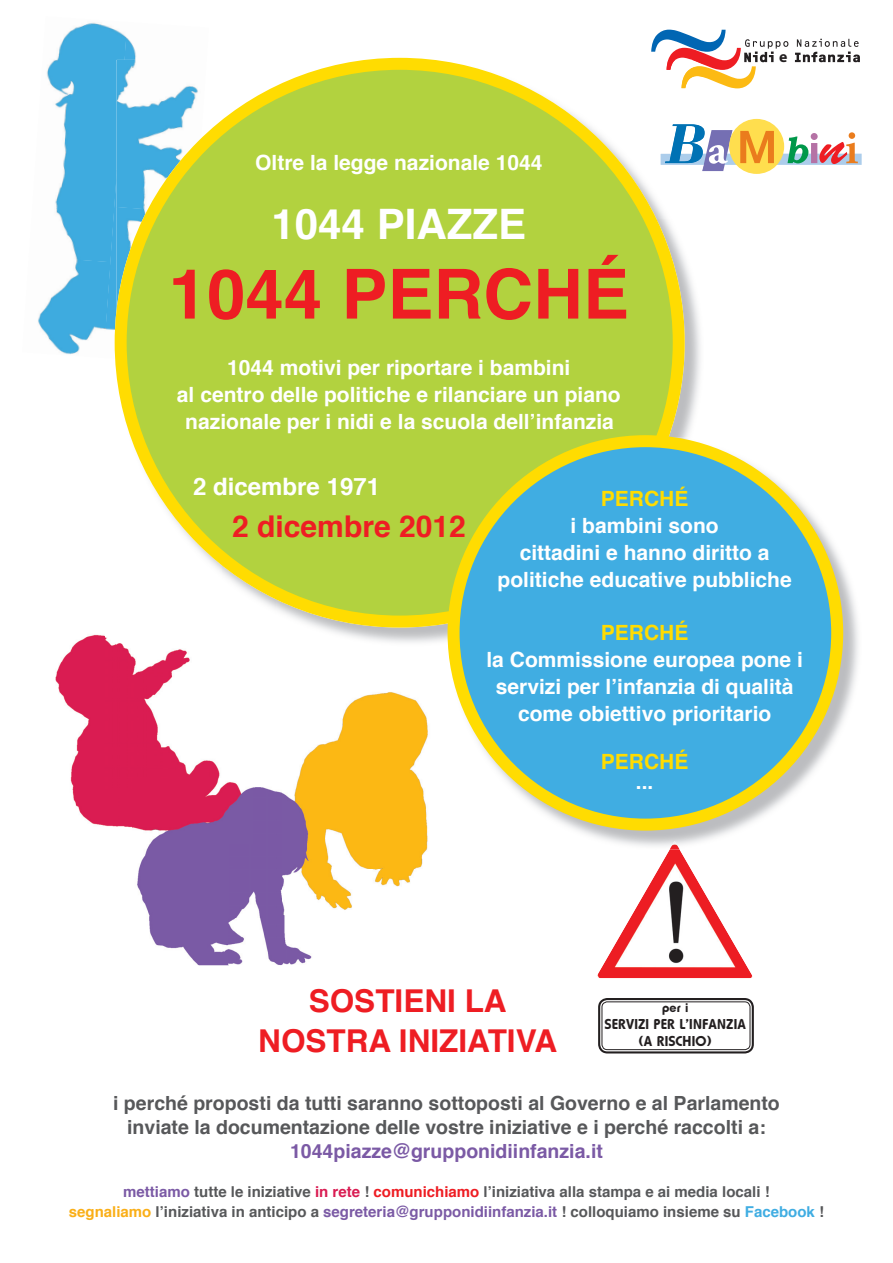
<style>
.page{position:relative;width:893px;height:1263px;background:#fff}
.page>*{position:absolute;margin:0;border:0;box-sizing:border-box;transform-origin:0 0}
.t1{font:700 69px "Helvetica";color:#ee1d23}
.t2{font:700 42px "Helvetica";color:#fff}
.t3{font:700 31.5px/40.5px "Helvetica";color:#ee1d23;text-align:center}
.t4{font:700 30px "Helvetica";color:#ee1d23}
.t5{font:700 24px "Helvetica";color:#fff}
.t6{font:700 21px/27px "Helvetica";color:#fff;text-align:center}
.t7{font:700 21px "Helvetica";color:#ffdc01}
.t8{font:700 19.5px/24px "Helvetica";color:#57585a;text-align:center}
.t9{font:700 19.5px "Helvetica";color:#7b5aa5}
.t10{font:700 15.75px "Myriad";color:#231f20}
.t11{font:700 15px/19.5px "Helvetica";color:#57585a;text-align:center}
.t12{font:14.4px/16.8px "Hammer Fat";color:#231f20;text-align:center}
.t13{font:13.8px "Hammer Fat";color:#231f20}
.s1{color:#7b5aa5}
.s2{color:#d91c52}
.s3{color:#ee1d23}
.s4{color:#faaf18}
.s5{color:#40ade2}
</style>
<div class="page">
<img style="left:46px;top:22px;width:78px;height:234px">
<img style="left:124px;top:35px;width:12px;height:23px">
<img style="left:103px;top:171px;width:12px;height:184px">
<img style="left:38px;top:256px;width:72px;height:99px">
<svg style="left:651px;top:30px;width:137px;height:58px"></svg>
<svg style="left:794px;top:39px;width:65px;height:23px"></svg>
<div style="left:727px;top:117px;width:58px;height:59px;border:3px solid #fff;border-radius:50%"></div>
<div style="left:729px;top:119px;width:55px;height:55px;background:#ffde4e;border-radius:50%"></div>
<img style="left:597px;top:849px;width:156px;height:129px">
<div style="left:598px;top:998px;width:155px;height:56px;border:2px solid #231f20;border-radius:8px"></div>
<div style="left:601px;top:1002px;width:149px;height:48px;border:1px solid #231f20;border-radius:5px"></div>
<img style="left:684px;top:259px;width:16px;height:178px">
<img style="left:684px;top:60px;width:19px;height:6px">
<img style="left:684px;top:66px;width:19px;height:22px">
<svg style="left:684px;top:123px;width:178px;height:50px"></svg>
<img style="left:684px;top:124px;width:19px;height:39px">
<svg style="left:115px;top:58px;width:569px;height:570px;fill:#b2d23f"></svg>
<img style="left:656px;top:443px;width:202px;height:406px">
<img style="left:460px;top:686px;width:196px;height:160px">
<svg style="left:669px;top:841px;width:10px;height:8px"></svg>
<img style="left:449px;top:437px;width:165px;height:165px">
<div style="left:453px;top:441px;width:384px;height:384px;background:#40ade2;border-radius:50%"></div>
<div style="left:447px;top:435px;width:396px;height:396px;border:12px solid #ffdc01;border-radius:50%"></div>
<img style="left:298px;top:692px;width:130px;height:88px">
<img style="left:324px;top:780px;width:104px;height:130px">
<img style="left:104px;top:635px;width:116px;height:155px">
<img style="left:55px;top:634px;width:49px;height:192px">
<img style="left:104px;top:790px;width:29px;height:38px">
<img style="left:117px;top:635px;width:103px;height:11px">
<img style="left:229px;top:787px;width:83px;height:178px">
<img style="left:137px;top:844px;width:92px;height:121px">
<img style="left:282px;top:778px;width:42px;height:136px">
<img style="left:133px;top:778px;width:119px;height:66px">
<p class="t6" style="left:255px;top:151px;width:289px">Oltre la legge nazionale 1044</p>
<h2 class="t2" style="left:271px;top:207px;width:256px">1044 PIAZZE</h2>
<h1 class="t1" style="left:168px;top:265px;width:462px">1044 PERCHÉ</h1>
<p class="t6" style="left:177px;top:356px;width:445px">1044 motivi per riportare i bambini<br>al centro delle politiche e rilanciare un piano nazionale per i nidi e la scuola dell’infanzia</p>
<p class="t10" style="left:779px;top:51px;width:10px">e</p>
<p class="t5" style="left:193px;top:477px;width:188px">2 dicembre 1971</p>
<h3 class="t4" style="left:232px;top:514px;width:235px">2 dicembre 2012</h3>
<p class="t7" style="left:601px;top:490px;width:89px">PERCHÉ</p>
<p class="t6" style="left:497px;top:514px;width:296px">i bambini sono<br>cittadini e hanno diritto a politiche educative pubbliche</p>
<p class="t7" style="left:601px;top:624px;width:89px">PERCHÉ</p>
<p class="t6" style="left:486px;top:648px;width:318px">la Commissione europea pone i servizi per l’infanzia di qualità come obiettivo prioritario</p>
<p class="t7" style="left:601px;top:753px;width:89px">PERCHÉ</p>
<p class="t6" style="left:636px;top:769px;width:19px">...</p>
<h3 class="t3" style="left:258px;top:983px;width:300px">SOSTIENI LA<br>NOSTRA INIZIATIVA</h3>
<p class="t13" style="left:662px;top:1003px;width:28px">per i</p>
<p class="t12" style="left:604px;top:1018px;width:143px">SERVIZI PER L’INFANZIA (A RISCHIO)</p>
<p class="t8" style="left:113px;top:1093px;width:668px">i perché proposti da tutti saranno sottoposti al Governo e al Parlamento inviate la documentazione delle vostre iniziative e i perché raccolti a:</p>
<p class="t9" style="left:290px;top:1143px;width:314px">1044piazze@grupponidiinfanzia.it</p>
<p class="t11" style="left:69px;top:1183px;width:756px"><span class="s1">mettiamo</span> tutte le iniziative <span class="s2">in rete</span> ! <span class="s3">comunichiamo</span> l’iniziativa alla stampa e ai media locali !<br><span class="s4">segnaliamo</span> l’iniziativa in anticipo a <span class="s1">segreteria@grupponidiinfanzia.it</span> ! colloquiamo insieme su <span class="s5">Facebook</span> !</p>
</div>
